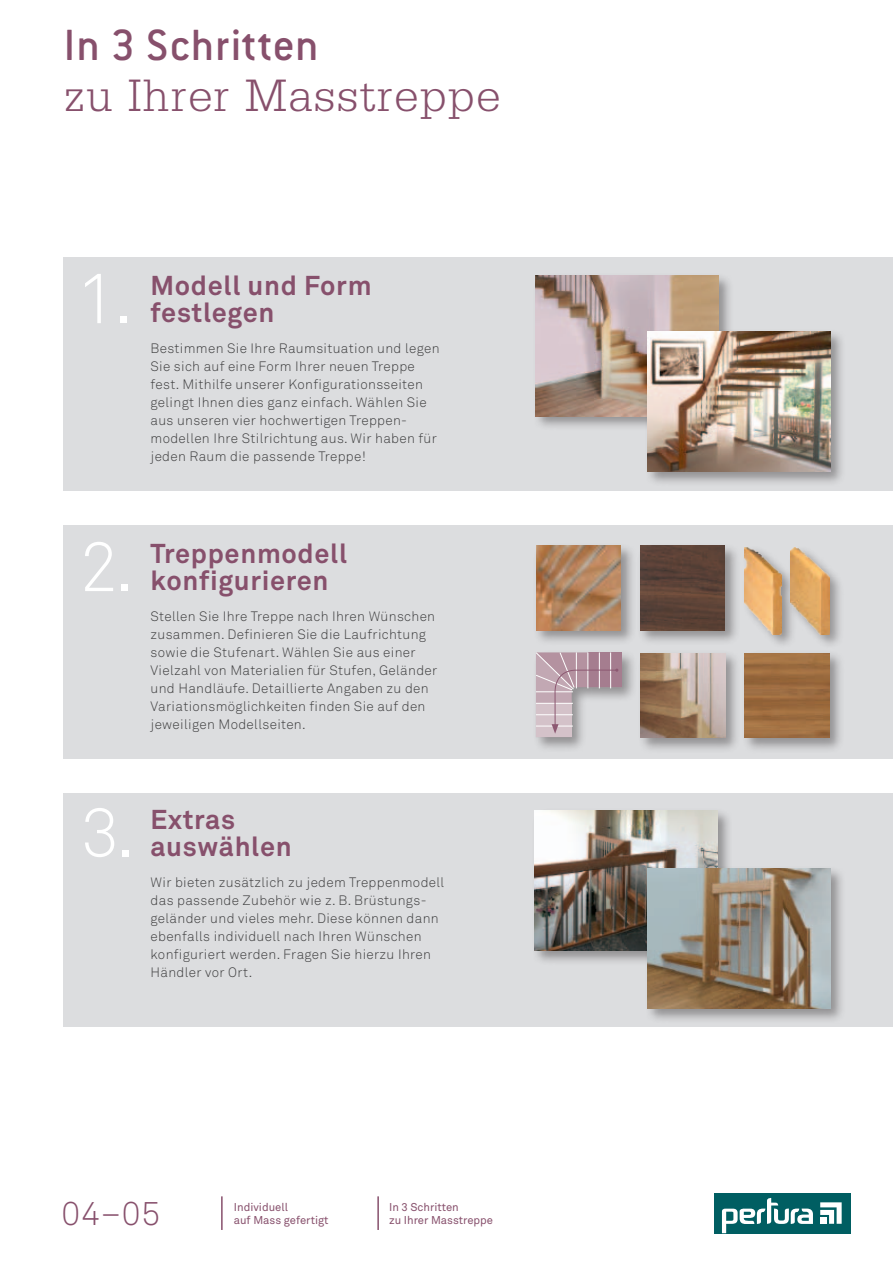
<style>
.page{position:relative;width:893px;height:1263px;background:#fff}
.page>*{position:absolute;margin:0;border:0;box-sizing:border-box;transform-origin:0 0}
.t1{font:300 48px "Serifa Std";letter-spacing:.03em;color:#87506c}
.t2{font:500 48px "Conduit ITC Std";letter-spacing:.015em;color:#87506c}
.t3{font:33px "Akkurat Light Pro";color:#87506c}
.t4{font:700 27px/27px "Akkurat Pro";letter-spacing:.025em;color:#87506c}
.t5{font:13.5px/18px "Akkurat Light Pro";letter-spacing:.025em;color:#3e3e3f}
.t6{font:11.25px/13.5px "Akkurat Pro";color:#87506c}
</style>
<div class="page">
<div style="left:64px;top:793px;width:829px;height:233px;background:#dcdddf"></div>
<div style="left:64px;top:525px;width:829px;height:234px;background:#dcdddf"></div>
<div style="left:64px;top:257px;width:829px;height:234px;background:#dcdddf"></div>
<div style="left:531px;top:807px;width:201px;height:159px;background:#231f20;opacity:.4"></div>
<img style="left:534px;top:810px;width:183px;height:141px">
<div style="left:645px;top:865px;width:201px;height:159px;background:#231f20;opacity:.4"></div>
<img style="left:648px;top:868px;width:182px;height:141px">
<div style="left:714px;top:1193px;width:136px;height:40px;background:#005e62"></div>
<svg style="left:722px;top:1198px;width:91px;height:35px"></svg>
<svg style="left:820px;top:1202px;width:22px;height:22px"></svg>
<div style="left:533px;top:273px;width:201px;height:158px;background:#231f20;opacity:.4"></div>
<img style="left:536px;top:276px;width:183px;height:140px">
<div style="left:645px;top:328px;width:201px;height:159px;background:#231f20;opacity:.4"></div>
<img style="left:648px;top:331px;width:182px;height:141px">
<div style="left:637px;top:542px;width:103px;height:104px;background:#231f20;opacity:.4"></div>
<img style="left:640px;top:545px;width:85px;height:85px">
<div style="left:533px;top:542px;width:103px;height:104px;background:#231f20;opacity:.4"></div>
<img style="left:536px;top:545px;width:85px;height:85px">
<div style="left:637px;top:650px;width:104px;height:103px;background:#231f20;opacity:.4"></div>
<img style="left:640px;top:653px;width:85px;height:85px">
<div style="left:533px;top:649px;width:104px;height:103px;background:#231f20;opacity:.4"></div>
<svg style="left:535px;top:651px;width:87px;height:86px"></svg>
<div style="left:741px;top:650px;width:104px;height:103px;background:#231f20;opacity:.4"></div>
<img style="left:744px;top:653px;width:85px;height:85px">
<div style="left:741px;top:544px;width:56px;height:105px;background:#231f20;opacity:.4"></div>
<img style="left:744px;top:546px;width:38px;height:88px">
<div style="left:788px;top:544px;width:56px;height:105px;background:#231f20;opacity:.4"></div>
<img style="left:791px;top:547px;width:38px;height:88px">
<svg style="left:85px;top:542px;width:28px;height:49px"></svg>
<svg style="left:121px;top:585px;width:6px;height:6px"></svg>
<svg style="left:85px;top:808px;width:29px;height:49px"></svg>
<svg style="left:122px;top:850px;width:6px;height:6px"></svg>
<svg style="left:85px;top:274px;width:16px;height:49px"></svg>
<svg style="left:120px;top:317px;width:6px;height:6px"></svg>
<hr style="left:221px;top:1196px;width:2px;height:34px;background:#87506c">
<hr style="left:377px;top:1196px;width:2px;height:34px;background:#87506c">
<h1 class="t2" style="left:64px;top:16px;width:256px">In 3 Schritten</h1>
<h1 class="t1" style="left:64px;top:69px;width:438px">zu Ihrer Masstreppe</h1>
<h3 class="t4" style="left:151px;top:272px;width:223px">Modell und Form festlegen</h3>
<p class="t5" style="left:151px;top:339px;width:291px">Bestimmen Sie Ihre Raumsituation und legen Sie sich auf eine Form Ihrer neuen Treppe fest. Mithilfe unserer Konfigurationsseiten gelingt Ihnen dies ganz einfach. Wählen Sie aus unseren vier hochwertigen Treppen&shy;modellen Ihre Stilrichtung aus. Wir haben für jeden Raum die passende Treppe!</p>
<h3 class="t4" style="left:151px;top:540px;width:198px">Treppenmodell konfigurieren</h3>
<p class="t5" style="left:151px;top:607px;width:288px">Stellen Sie Ihre Treppe nach Ihren Wünschen zusammen. Definieren Sie die Laufrichtung sowie die Stufenart. Wählen Sie aus einer Vielzahl von Materialien für Stufen, Geländer und Handläufe. Detaillierte Angaben zu den Variationsmöglichkeiten finden Sie auf den jeweiligen Modellseiten.</p>
<h3 class="t4" style="left:151px;top:806px;width:143px">Extras auswählen</h3>
<p class="t5" style="left:151px;top:873px;width:295px">Wir bieten zusätzlich zu jedem Treppenmodell das passende Zubehör wie z. B. Brüstungs&shy;geländer und vieles mehr. Diese können dann ebenfalls individuell nach Ihren Wünschen konfiguriert werden. Fragen Sie hierzu Ihren Händler vor Ort.</p>
<h2 class="t3" style="left:62px;top:1193px;width:100px">04–05</h2>
<p class="t6" style="left:389px;top:1200px;width:106px">In 3 Schritten<br>zu Ihrer Masstreppe</p>
<p class="t6" style="left:234px;top:1200px;width:96px">Individuell<br>auf Mass gefertigt</p>
</div>
